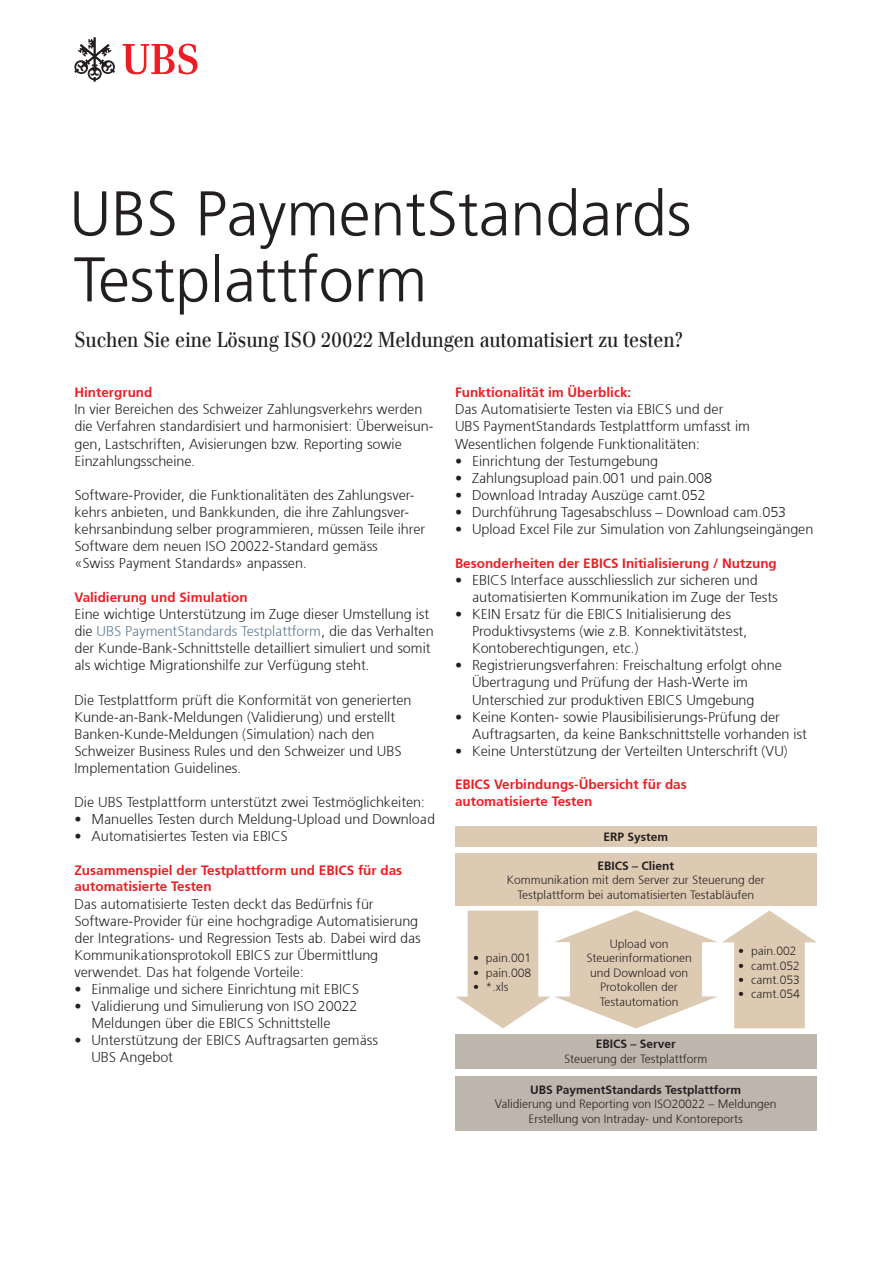
<style>
.page{position:relative;width:893px;height:1263px;background:#fff}
.page>*{position:absolute;margin:0;border:0;box-sizing:border-box;transform-origin:0 0}
.Headline__min__16pt{font:300 63px "Frutiger 45";color:#231f20}
.Headline__min__16pt-2{font:21px "UBS Headline";color:#231f20}
.Body_Copy{font:300 14.25px/17.1px "Frutiger 45";color:#231f20}
.Bullets{font:300 14.25px/17.1px "Frutiger 45";color:#231f20}
.Subtitle{font:300 13.5px/16.5px "Frutiger 45";color:#ee1d23}
.Body_Copy-2{font:300 12px/14.4px "Frutiger 45";color:#231f20;text-align:center}
.Body_Copy-3{font:300 12px "Frutiger 45";color:#231f20}
.s1{color:#5a7991}
</style>
<div class="page">
<div style="left:455px;top:826px;width:361px;height:21px;background:#ddcab2"></div>
<div style="left:455px;top:854px;width:361px;height:52px;background:#ddcab2"></div>
<div style="left:455px;top:1034px;width:361px;height:34px;background:#beb5ac"></div>
<div style="left:455px;top:1076px;width:361px;height:55px;background:#beb5ac"></div>
<svg style="left:456px;top:910px;width:361px;height:118px"></svg>
<svg style="left:74px;top:37px;width:41px;height:45px"></svg>
<svg style="left:123px;top:44px;width:75px;height:30px"></svg>
<p class="Headline__min__16pt" style="left:69px;top:177px;width:623px">UBS PaymentStandards</p>
<p class="Headline__min__16pt" style="left:74px;top:243px;width:355px">Testplattform</p>
<p class="Headline__min__16pt-2" style="left:74px;top:327px;width:610px">Suchen Sie eine Lösung ISO 20022 Meldungen automatisiert zu testen?</p>
<p class="Subtitle" style="left:74px;top:384px;width:80px">Hintergrund</p>
<p class="Body_Copy" style="left:74px;top:401px;width:360px">In vier Bereichen des Schweizer Zahlungsverkehrs werden die Verfahren standardisiert und harmonisiert: Überweisun&shy;gen, Lastschriften, Avisierungen bzw. Reporting sowie Einzahlungsscheine.</p>
<p class="Body_Copy" style="left:74px;top:486px;width:352px">Software-Provider, die Funktionalitäten des Zahlungsver&shy;kehrs anbieten, und Bankkunden, die ihre Zahlungsver&shy;kehrsanbindung selber programmieren, müssen Teile ihrer Software dem neuen ISO 20022-Standard gemäss<br>«Swiss Payment Standards» anpassen.</p>
<p class="Subtitle" style="left:74px;top:589px;width:175px">Validierung und Simulation</p>
<p class="Body_Copy" style="left:74px;top:605px;width:361px">Eine wichtige Unterstützung im Zuge dieser Umstellung ist die <span class="s1">UBS PaymentStandards Testplattform</span>, die das Verhalten der Kunde-Bank-Schnittstelle detailliert simuliert und somit als wichtige Migrationshilfe zur Verfügung steht.</p>
<p class="Body_Copy" style="left:74px;top:691px;width:339px">Die Testplattform prüft die Konformität von generierten Kunde-an-Bank-Meldungen (Validierung) und erstellt Banken-Kunde-Meldungen (Simulation) nach den Schweizer Business Rules und den Schweizer und UBS Implementation Guidelines.</p>
<p class="Body_Copy" style="left:74px;top:793px;width:352px">Die UBS Testplattform unterstützt zwei Testmöglichkeiten:</p>
<p class="Bullets" style="left:74px;top:811px;width:362px">• Manuelles Testen durch Meldung-Upload und Download</p>
<p class="Bullets" style="left:74px;top:828px;width:215px">• Automatisiertes Testen via EBICS</p>
<p class="Subtitle" style="left:74px;top:862px;width:329px">Zusammenspiel der Testplattform und EBICS für das automatisierte Testen</p>
<p class="Body_Copy" style="left:74px;top:895px;width:348px">Das automatisierte Testen deckt das Bedürfnis für Software-Provider für eine hochgradige Automatisierung der Integrations- und Regression Tests ab. Dabei wird das Kommunikationsprotokoll EBICS zur Übermittlung verwendet. Das hat folgende Vorteile:</p>
<p class="Bullets" style="left:74px;top:980px;width:286px">• Einmalige und sichere Einrichtung mit EBICS</p>
<p class="Bullets" style="left:91px;top:997px;width:268px;text-indent:-17px">• Validierung und Simulierung von ISO 20022<br>Meldungen über die EBICS Schnittstelle</p>
<p class="Bullets" style="left:91px;top:1032px;width:288px;text-indent:-17px">• Unterstützung der EBICS Auftragsarten gemäss<br>UBS Angebot</p>
<p class="Subtitle" style="left:455px;top:384px;width:178px">Funktionalität im Überblick:</p>
<p class="Body_Copy" style="left:455px;top:401px;width:297px">Das Automatisierte Testen via EBICS und der<br>UBS PaymentStandards Testplattform umfasst im<br>Wesentlichen folgende Funktionalitäten:</p>
<p class="Bullets" style="left:455px;top:452px;width:205px">• Einrichtung der Testumgebung</p>
<p class="Bullets" style="left:455px;top:469px;width:259px">• Zahlungsupload pain.001 und pain.008</p>
<p class="Bullets" style="left:455px;top:486px;width:252px">• Download Intraday Auszüge camt.052</p>
<p class="Bullets" style="left:455px;top:503px;width:333px">• Durchführung Tagesabschluss – Download cam.053</p>
<p class="Bullets" style="left:455px;top:520px;width:360px">• Upload Excel File zur Simulation von Zahlungseingängen</p>
<p class="Subtitle" style="left:455px;top:554px;width:323px">Besonderheiten der EBICS Initialisierung / Nutzung</p>
<p class="Bullets" style="left:472px;top:571px;width:307px;text-indent:-17px">• EBICS Interface ausschliesslich zur sicheren und automatisierten Kommunikation im Zuge der Tests</p>
<p class="Bullets" style="left:472px;top:605px;width:277px;text-indent:-17px">• KEIN Ersatz für die EBICS Initialisierung des<br>Produktivsystems (wie z.B. Konnektivitätstest,<br>Kontoberechtigungen, etc.)</p>
<p class="Bullets" style="left:472px;top:657px;width:311px;text-indent:-17px">• Registrierungsverfahren: Freischaltung erfolgt ohne<br>Übertragung und Prüfung der Hash-Werte im<br>Unterschied zur produktiven EBICS Umgebung</p>
<p class="Bullets" style="left:472px;top:708px;width:336px;text-indent:-17px">• Keine Konten- sowie Plausibilisierungs-Prüfung der<br>Auftragsarten, da keine Bankschnittstelle vorhanden ist</p>
<p class="Bullets" style="left:455px;top:742px;width:334px">• Keine Unterstützung der Verteilten Unterschrift (VU)</p>
<p class="Subtitle" style="left:455px;top:776px;width:233px">EBICS Verbindungs-Übersicht für das automatisierte Testen</p>
<p class="Body_Copy-3" style="left:603px;top:829px;width:66px">ERP System</p>
<p class="Body_Copy-3" style="left:597px;top:859px;width:78px">EBICS – Client</p>
<p class="Body_Copy-2" style="left:507px;top:873px;width:260px">Kommunikation mit dem Server zur Steuerung der</p>
<p class="Body_Copy-2" style="left:517px;top:887px;width:238px">Testplattform bei automatisierten Testabläufen</p>
<p class="Body_Copy-2" style="left:473px;top:951px;width:60px">• pain.001</p>
<p class="Body_Copy-2" style="left:473px;top:965px;width:60px">• pain.008</p>
<p class="Body_Copy-2" style="left:473px;top:980px;width:37px">• *.xls</p>
<p class="Body_Copy-2" style="left:610px;top:936px;width:60px">Upload von</p>
<p class="Body_Copy-2" style="left:586px;top:951px;width:107px">Steuerinformationen und Download von<br>Protokollen der<br>Testautomation</p>
<p class="Body_Copy-2" style="left:738px;top:944px;width:60px">• pain.002</p>
<p class="Body_Copy-2" style="left:738px;top:958px;width:63px">• camt.052</p>
<p class="Body_Copy-2" style="left:738px;top:972px;width:63px">• camt.053</p>
<p class="Body_Copy-2" style="left:738px;top:987px;width:63px">• camt.054</p>
<p class="Body_Copy-3" style="left:596px;top:1037px;width:82px">EBICS – Server</p>
<p class="Body_Copy-2" style="left:564px;top:1051px;width:145px">Steuerung der Testplattform</p>
<p class="Body_Copy-3" style="left:530px;top:1082px;width:213px">UBS PaymentStandards Testplattform</p>
<p class="Body_Copy-2" style="left:495px;top:1097px;width:283px">Validierung und Reporting von ISO20022 – Meldungen</p>
<p class="Body_Copy-2" style="left:528px;top:1111px;width:216px">Erstellung von Intraday- und Kontoreports</p>
</div>
